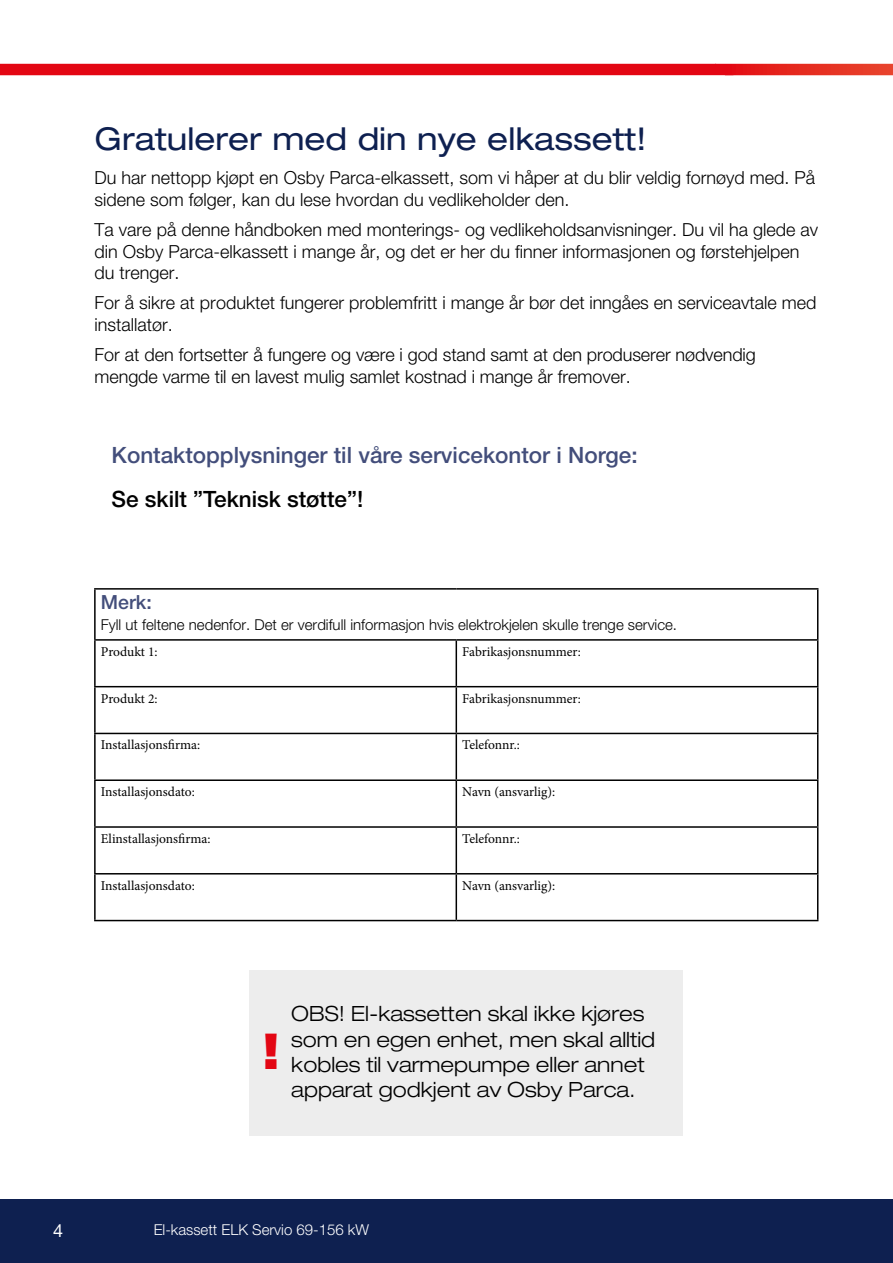
<style>
.page{position:relative;width:893px;height:1263px;background:#fff}
.page>*{position:absolute;margin:0;border:0;box-sizing:border-box;transform-origin:0 0}
.t1{font:800 expanded 49.5px "Helvetica Neue LT Std";color:#e30613}
.t2{font:expanded 31.5px "Helvetica Neue LT Std";color:#0e2050}
.t3{font:500 22.5px "Helvetica Neue LT Std";color:#434e7b}
.t4{font:500 22.5px "Helvetica Neue LT Std";color:#000}
.t5{font:300 expanded 21px/25.2px "Helvetica Neue LT Std";color:#000}
.t6{font:500 19.5px "Helvetica Neue LT Std";color:#434e7b}
.t7{font:300 18px/21.6px "Helvetica Neue LT Std";color:#000}
.t8{font:18px "Helvetica Neue LT Std";color:#fff}
.t9{font:300 15px "Helvetica Neue LT Std";color:#000}
.t10{font:300 15px "Helvetica Neue LT Std";color:#fff}
.t11{font:13.5px "Minion Pro";letter-spacing:-.005em;color:#000}
</style>
<div class="page">
<svg style="left:0;top:64px;width:893px;height:11px"></svg>
<div style="left:0;top:1199px;width:893px;height:64px;background:#0e2050"></div>
<div style="left:249px;top:969px;width:433px;height:166px;background:#ededed"></div>
<hr style="left:817px;top:590px;width:1px;height:49px;background:#000">
<hr style="left:94px;top:590px;width:2px;height:49px;background:#000">
<hr style="left:94px;top:641px;width:2px;height:45px;background:#000">
<hr style="left:94px;top:687px;width:2px;height:46px;background:#000">
<hr style="left:94px;top:734px;width:2px;height:45px;background:#000">
<hr style="left:94px;top:781px;width:2px;height:45px;background:#000">
<hr style="left:94px;top:828px;width:2px;height:45px;background:#000">
<hr style="left:94px;top:874px;width:2px;height:46px;background:#000">
<hr style="left:94px;top:588px;width:362px;height:2px;background:#000">
<hr style="left:456px;top:588px;width:362px;height:2px;background:#000">
<hr style="left:94px;top:639px;width:362px;height:2px;background:#000">
<hr style="left:94px;top:686px;width:362px;height:1px;background:#000">
<hr style="left:94px;top:733px;width:362px;height:1px;background:#000">
<hr style="left:94px;top:779px;width:362px;height:2px;background:#000">
<hr style="left:94px;top:826px;width:362px;height:2px;background:#000">
<hr style="left:94px;top:873px;width:362px;height:1px;background:#000">
<hr style="left:94px;top:920px;width:362px;height:1px;background:#000">
<hr style="left:456px;top:641px;width:1px;height:45px;background:#000">
<hr style="left:456px;top:687px;width:1px;height:46px;background:#000">
<hr style="left:456px;top:734px;width:1px;height:45px;background:#000">
<hr style="left:456px;top:781px;width:1px;height:45px;background:#000">
<hr style="left:456px;top:828px;width:1px;height:45px;background:#000">
<hr style="left:456px;top:874px;width:1px;height:46px;background:#000">
<hr style="left:817px;top:641px;width:1px;height:45px;background:#000">
<hr style="left:817px;top:687px;width:1px;height:46px;background:#000">
<hr style="left:817px;top:734px;width:1px;height:45px;background:#000">
<hr style="left:817px;top:781px;width:1px;height:45px;background:#000">
<hr style="left:817px;top:828px;width:1px;height:45px;background:#000">
<hr style="left:817px;top:874px;width:1px;height:46px;background:#000">
<hr style="left:456px;top:639px;width:362px;height:2px;background:#000">
<hr style="left:456px;top:686px;width:362px;height:1px;background:#000">
<hr style="left:456px;top:733px;width:362px;height:1px;background:#000">
<hr style="left:456px;top:779px;width:362px;height:2px;background:#000">
<hr style="left:456px;top:826px;width:362px;height:2px;background:#000">
<hr style="left:456px;top:873px;width:362px;height:1px;background:#000">
<hr style="left:456px;top:920px;width:362px;height:1px;background:#000">
<h2 class="t2" style="left:95px;top:120px;width:553px">Gratulerer med din nye elkassett!</h2>
<p class="t7" style="left:95px;top:167px;width:722px">Du har nettopp kjøpt en Osby Parca-elkassett, som vi håper at du blir veldig fornøyd med. På sidene som følger, kan du lese hvordan du vedlikeholder den.</p>
<p class="t7" style="left:95px;top:219px;width:725px">Ta vare på denne håndboken med monterings- og vedlikeholdsanvisninger. Du vil ha glede av din Osby Parca-elkassett i mange år, og det er her du finner informasjonen og førstehjelpen du trenger.</p>
<p class="t7" style="left:95px;top:292px;width:723px">For å sikre at produktet fungerer problemfritt i mange år bør det inngåes en serviceavtale med installatør.</p>
<p class="t7" style="left:95px;top:344px;width:663px">For at den fortsetter å fungere og være i god stand samt at den produserer nødvendig mengde varme til en lavest mulig samlet kostnad i mange år fremover.</p>
<p class="t3" style="left:112px;top:441px;width:528px">Kontaktopplysninger til våre servicekontor i Norge:</p>
<p class="t4" style="left:112px;top:486px;width:253px">Se skilt ”Teknisk støtte”!</p>
<p class="t6" style="left:101px;top:590px;width:52px">Merk:</p>
<p class="t9" style="left:101px;top:616px;width:578px">Fyll ut feltene nedenfor. Det er verdifull informasjon hvis elektrokjelen skulle trenge service.</p>
<p class="t11" style="left:101px;top:642px;width:58px">Produkt 1:</p>
<p class="t11" style="left:462px;top:642px;width:120px">Fabrikasjonsnummer:</p>
<p class="t11" style="left:101px;top:689px;width:58px">Produkt 2:</p>
<p class="t11" style="left:462px;top:689px;width:120px">Fabrikasjonsnummer:</p>
<p class="t11" style="left:101px;top:736px;width:101px">Installasjonsfirma:</p>
<p class="t11" style="left:462px;top:736px;width:59px">Telefonnr.:</p>
<p class="t11" style="left:101px;top:783px;width:95px">Installasjonsdato:</p>
<p class="t11" style="left:462px;top:783px;width:94px">Navn (ansvarlig):</p>
<p class="t11" style="left:101px;top:829px;width:111px">Elinstallasjonsfirma:</p>
<p class="t11" style="left:462px;top:829px;width:59px">Telefonnr.:</p>
<p class="t11" style="left:101px;top:876px;width:95px">Installasjonsdato:</p>
<p class="t11" style="left:462px;top:876px;width:94px">Navn (ansvarlig):</p>
<h1 class="t1" style="left:261px;top:1020px;width:21px">!</h1>
<p class="t5" style="left:291px;top:1001px;width:366px">OBS! El-kassetten skal ikke kjøres som en egen enhet, men skal alltid kobles til varmepumpe eller annet apparat godkjent av Osby Parca.</p>
<p class="t8" style="left:53px;top:1220px;width:12px">4</p>
<p class="t10" style="left:154px;top:1221px;width:217px">El-kassett ELK Servio 69-156 kW</p>
</div>
